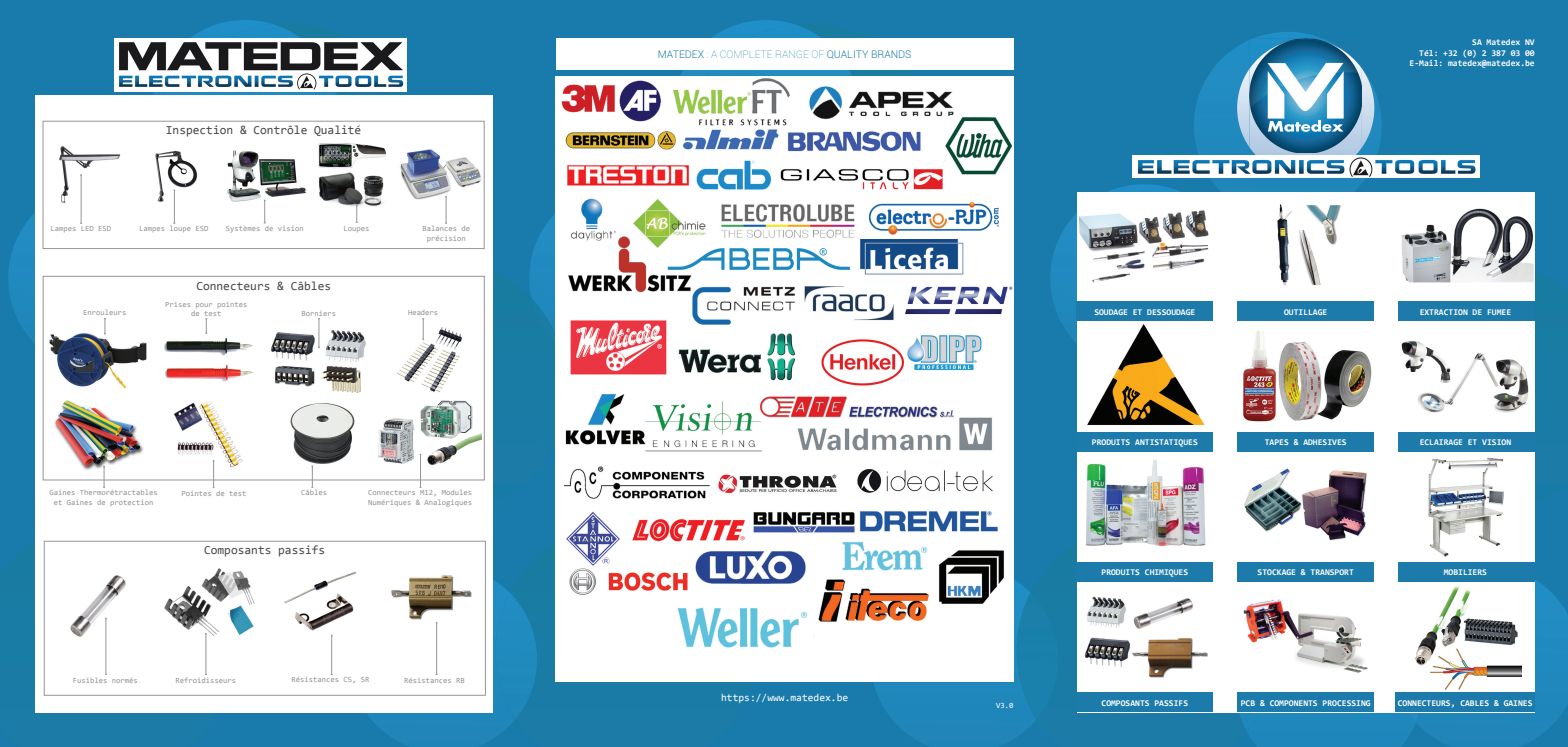
<style>
.page{position:relative;width:1568px;height:747px;background:#197bab}
.page>*{position:absolute;margin:0;border:0;box-sizing:border-box;transform-origin:0 0}
.t1{font:12.25px "Consolas";color:#494a4b}
.t2{font:300 10.5px "Roboto";color:#1c7baa}
.t3{font:10.5px "Consolas";color:#fff}
.t4{font:700 8.75px/10.5px "Consolas";color:#fff;text-align:right}
.t5{font:7.88px/9.5px "Consolas";color:#939598;text-align:center}
.t6{font:7.88px "Consolas";color:#fff}
.s1{font-weight:100}
</style>
<div class="page">
<svg style="left:870px;top:565px;width:160px;height:182px"></svg>
<svg style="left:532px;top:184px;width:24px;height:74px"></svg>
<svg style="left:672px;top:20px;width:120px;height:57px"></svg>
<img style="left:680px;top:24px;width:180px;height:53px">
<img style="left:515px;top:599px;width:22px;height:120px">
<div style="left:8px;top:184px;width:188px;height:188px;background:#2089be;border-radius:94px"></div>
<svg style="left:151px;top:20px;width:120px;height:75px"></svg>
<img style="left:159px;top:24px;width:180px;height:71px">
<svg style="left:529px;top:258px;width:27px;height:258px"></svg>
<img style="left:531px;top:298px;width:25px;height:51px">
<img style="left:114px;top:38px;width:293px;height:53px">
<img style="left:1016px;top:592px;width:19px;height:127px">
<div style="left:1050px;top:184px;width:188px;height:188px;background:#2089bf;border-radius:94px"></div>
<svg style="left:1247px;top:580px;width:321px;height:167px"></svg>
<img style="left:1235px;top:712px;width:39px;height:19px">
<img style="left:1391px;top:712px;width:32px;height:10px">
<div style="left:35px;top:95px;width:458px;height:617px;background:#fff"></div>
<img style="left:556px;top:77px;width:457px;height:604px">
<div style="left:556px;top:38px;width:457px;height:32px;background:#fff"></div>
<img style="left:164px;top:569px;width:90px;height:67px">
<img style="left:70px;top:575px;width:56px;height:68px">
<img style="left:284px;top:574px;width:65px;height:57px">
<div style="left:44px;top:541px;width:442px;height:154px;border:1px solid #939598"></div>
<img style="left:49px;top:333px;width:98px;height:56px">
<img style="left:164px;top:337px;width:90px;height:131px">
<img style="left:271px;top:330px;width:95px;height:63px">
<img style="left:397px;top:327px;width:65px;height:65px">
<img style="left:55px;top:400px;width:88px;height:70px">
<img style="left:291px;top:403px;width:63px;height:61px">
<img style="left:378px;top:400px;width:103px;height:65px">
<div style="left:43px;top:276px;width:441px;height:204px;border:1px solid #939598"></div>
<img style="left:59px;top:146px;width:62px;height:62px">
<img style="left:155px;top:150px;width:42px;height:58px">
<img style="left:227px;top:150px;width:80px;height:52px">
<img style="left:318px;top:143px;width:68px;height:64px">
<img style="left:400px;top:149px;width:82px;height:51px">
<div style="left:43px;top:121px;width:441px;height:128px;border:1px solid #939598"></div>
<svg style="left:1193px;top:32px;width:188px;height:160px"></svg>
<div style="left:1076px;top:192px;width:458px;height:520px;background:#fff"></div>
<img style="left:1237px;top:69px;width:137px;height:86px">
<img style="left:1249px;top:39px;width:113px;height:114px">
<img style="left:1132px;top:155px;width:347px;height:22px">
<div style="left:1398px;top:562px;width:137px;height:19px;background:#1c7baa"></div>
<div style="left:1076px;top:692px;width:137px;height:20px;background:#1c7baa"></div>
<div style="left:1237px;top:692px;width:137px;height:20px;background:#1c7baa"></div>
<div style="left:1395px;top:692px;width:140px;height:20px;background:#1c7baa"></div>
<div style="left:1237px;top:562px;width:137px;height:19px;background:#1c7baa"></div>
<div style="left:1237px;top:431px;width:137px;height:20px;background:#1c7baa"></div>
<div style="left:1237px;top:301px;width:137px;height:20px;background:#1c7baa"></div>
<div style="left:1076px;top:562px;width:137px;height:19px;background:#1c7baa"></div>
<div style="left:1076px;top:301px;width:137px;height:20px;background:#1c7baa"></div>
<div style="left:1076px;top:431px;width:137px;height:20px;background:#1c7baa"></div>
<div style="left:1398px;top:431px;width:137px;height:20px;background:#1c7baa"></div>
<div style="left:1398px;top:301px;width:137px;height:20px;background:#1c7baa"></div>
<img style="left:1079px;top:210px;width:130px;height:73px">
<img style="left:1277px;top:204px;width:64px;height:81px">
<img style="left:1402px;top:208px;width:131px;height:75px">
<img style="left:1087px;top:324px;width:118px;height:101px">
<img style="left:1242px;top:331px;width:130px;height:91px">
<img style="left:1401px;top:341px;width:128px;height:72px">
<img style="left:1084px;top:596px;width:124px;height:82px">
<img style="left:1085px;top:460px;width:121px;height:86px">
<img style="left:1243px;top:599px;width:125px;height:74px">
<img style="left:1244px;top:468px;width:123px;height:73px">
<img style="left:1415px;top:586px;width:106px;height:104px">
<img style="left:1428px;top:457px;width:76px;height:100px">
<hr style="left:106px;top:618px;width:1px;height:56px;background:#939598">
<svg style="left:349px;top:565px;width:166px;height:182px"></svg>
<hr style="left:331px;top:635px;width:1px;height:39px;background:#939598">
<hr style="left:206px;top:633px;width:1px;height:41px;background:#939598">
<svg style="left:104px;top:318px;width:2px;height:16px"></svg>
<svg style="left:205px;top:318px;width:2px;height:16px"></svg>
<svg style="left:318px;top:318px;width:2px;height:30px"></svg>
<hr style="left:420px;top:454px;width:1px;height:33px;background:#939598">
<svg style="left:213px;top:460px;width:2px;height:28px"></svg>
<svg style="left:103px;top:465px;width:2px;height:23px"></svg>
<svg style="left:422px;top:318px;width:2px;height:22px"></svg>
<svg style="left:311px;top:465px;width:2px;height:23px"></svg>
<hr style="left:81px;top:175px;width:1px;height:48px;background:#939598">
<hr style="left:174px;top:190px;width:1px;height:33px;background:#939598">
<svg style="left:264px;top:199px;width:2px;height:25px"></svg>
<svg style="left:356px;top:205px;width:2px;height:18px"></svg>
<svg style="left:445px;top:196px;width:2px;height:28px"></svg>
<h1 class="t1" style="left:166px;top:122px;width:197px">Inspection &amp; Contrôle Qualité</h1>
<p class="t5" style="left:50px;top:223px;width:62px">Lampes LED ESD</p>
<p class="t5" style="left:139px;top:223px;width:71px">Lampes loupe ESD</p>
<p class="t5" style="left:226px;top:223px;width:79px">Systèmes de vision</p>
<p class="t5" style="left:344px;top:223px;width:27px">Loupes</p>
<p class="t5" style="left:423px;top:223px;width:49px">Balances de précision</p>
<h1 class="t1" style="left:196px;top:278px;width:136px">Connecteurs &amp; Câbles</h1>
<p class="t5" style="left:83px;top:308px;width:45px">Enrouleurs</p>
<p class="t5" style="left:165px;top:299px;width:84px">Prises pour pointes de test</p>
<p class="t5" style="left:301px;top:308px;width:36px">Borniers</p>
<p class="t5" style="left:408px;top:308px;width:32px">Headers</p>
<p class="t5" style="left:50px;top:488px;width:110px">Gaines Thermorétractables</p>
<p class="t5" style="left:181px;top:488px;width:66px">Pointes de test</p>
<p class="t5" style="left:54px;top:497px;width:101px">et Gaines de protection</p>
<p class="t5" style="left:301px;top:488px;width:27px">Câbles</p>
<h1 class="t1" style="left:204px;top:541px;width:123px">Composants passifs</h1>
<p class="t5" style="left:368px;top:488px;width:105px;text-align:left">Connecteurs M12, Modules<br>Numériques &amp; Analogiques</p>
<p class="t5" style="left:73px;top:675px;width:66px">Fusibles normés</p>
<p class="t5" style="left:176px;top:675px;width:62px">Refroidisseurs</p>
<p class="t5" style="left:291px;top:675px;width:79px">Résistances CS, SR</p>
<p class="t5" style="left:404px;top:675px;width:62px">Résistances RB</p>
<h2 class="t2" style="left:658px;top:47px;width:255px">MATEDEX <span class="s1">: A COMPLETE RANGE OF</span> QUALITY BRANDS</h2>
<p class="t4" style="left:1409px;top:37px;width:127px">SA Matedex NV<br>Tél: +32 (0) 2 387 03 00<br>E-Mail: matedex@matedex.be</p>
<h2 class="t3" style="left:721px;top:690px;width:129px">https://www.matedex.be</h2>
<p class="t6" style="left:996px;top:700px;width:19px">V3.0</p>
<p class="t4" style="left:1094px;top:306px;width:103px">SOUDAGE ET DESSOUDAGE</p>
<p class="t4" style="left:1284px;top:306px;width:45px">OUTILLAGE</p>
<p class="t4" style="left:1419px;top:306px;width:93px">EXTRACTION DE FUMEE</p>
<p class="t4" style="left:1264px;top:436px;width:83px">TAPES &amp; ADHESIVES</p>
<p class="t4" style="left:1092px;top:436px;width:107px">PRODUITS ANTISTATIQUES</p>
<p class="t4" style="left:1419px;top:436px;width:93px">ECLAIRAGE ET VISION</p>
<p class="t4" style="left:1101px;top:567px;width:88px">PRODUITS CHIMIQUES</p>
<p class="t4" style="left:1257px;top:567px;width:98px">STOCKAGE &amp; TRANSPORT</p>
<p class="t4" style="left:1443px;top:567px;width:45px">MOBILIERS</p>
<p class="t4" style="left:1101px;top:697px;width:88px">COMPOSANTS PASSIFS</p>
<p class="t4" style="left:1240px;top:697px;width:131px">PCB &amp; COMPONENTS PROCESSING</p>
<p class="t4" style="left:1397px;top:697px;width:136px">CONNECTEURS, CABLES &amp; GAINES</p>
</div>
